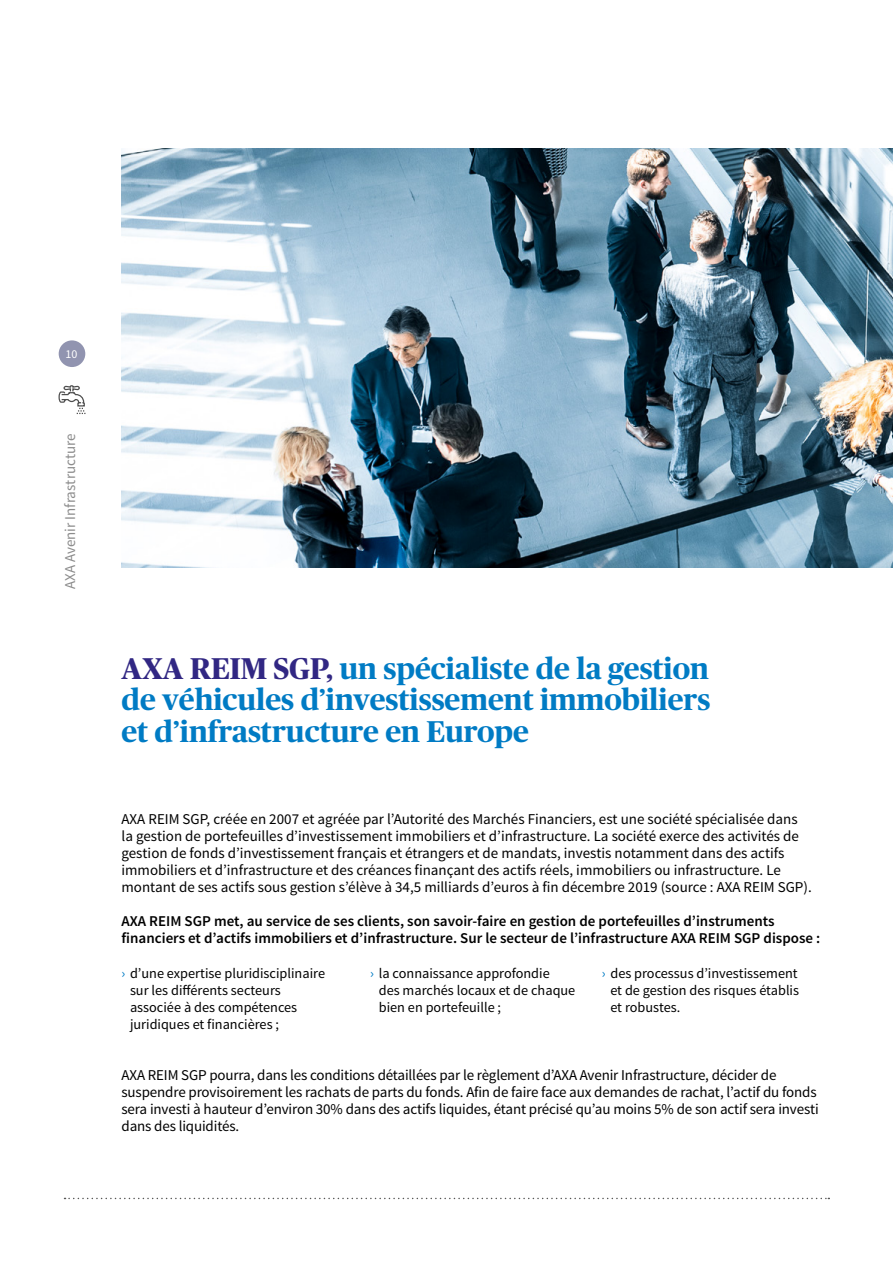
<style>
.page{position:relative;width:893px;height:1263px;background:#fff}
.page>*{position:absolute;margin:0;border:0;box-sizing:border-box;transform-origin:0 0}
.t1{font:700 30px/31.5px "Publico Headline";color:#007bc4;text-align:justify}
.t2{font:15px/17.1px "Source Sans Pro";letter-spacing:-.005em;color:#000}
.t3{font:600 15px/17.1px "Source Sans Pro";color:#000}
.t4{font:15px "Source Sans Pro";color:#8c8c8c}
.t5{font:14.25px/17.1px "Source Sans Pro";color:#000}
.t6{font:12px "Source Sans Pro";color:#fff}
.s1{color:#312783}
.s2{color:#007bc4}
</style>
<div class="page">
<svg style="left:65px;top:1198px;width:764px;height:1px"></svg>
<svg style="left:58px;top:385px;width:28px;height:29px"></svg>
<div style="left:59px;top:340px;width:26px;height:27px;background:#9194b0;border-radius:50%"></div>
<img style="left:122px;top:148px;width:771px;height:419px">
<p class="t6" style="left:65px;top:347px;width:14px">10</p>
<p class="t4" style="left:61px;top:589px;width:157px;rotate:-90deg">AXA Avenir Infrastructure</p>
<h1 class="t1" style="left:122px;top:651px;width:590px"><span class="s1">AXA REIM SGP,</span> un spécialiste de la gestion de véhicules d’investissement immobiliers et d’infrastructure en Europe</h1>
<p class="t2" style="left:122px;top:810px;width:692px">AXA REIM SGP, créée en 2007 et agréée par l’Autorité des Marchés Financiers, est une société spécialisée dans la gestion de portefeuilles d’investissement immobiliers et d’infrastructure. La société exerce des activités de gestion de fonds d’investissement français et étrangers et de mandats, investis notamment dans des actifs immobiliers et d’infrastructure et des créances finançant des actifs réels, immobiliers ou infrastructure. Le montant de ses actifs sous gestion s’élève à 34,5 milliards d’euros à fin décembre 2019 (source : AXA REIM SGP).</p>
<p class="t3" style="left:122px;top:913px;width:700px">AXA REIM SGP met, au service de ses clients, son savoir-faire en gestion de portefeuilles d’instruments financiers et d’actifs immobiliers et d’infrastructure. Sur le secteur de l’infrastructure AXA REIM SGP dispose :</p>
<p class="t5" style="left:130px;top:964px;width:197px;text-indent:-9px"><span class="s2">›</span> d’une expertise pluridisciplinaire sur les différents secteurs associée à des compétences juridiques et financières ;</p>
<p class="t5" style="left:379px;top:964px;width:198px;text-indent:-9px"><span class="s2">›</span> la connaissance approfondie<br>des marchés locaux et de chaque bien en portefeuille ;</p>
<p class="t5" style="left:610px;top:964px;width:190px;text-align:justify;text-indent:-9px"><span class="s2">›</span> des processus d’investissement et de gestion des risques établis et robustes.</p>
<p class="t2" style="left:122px;top:1067px;width:699px">AXA REIM SGP pourra, dans les conditions détaillées par le règlement d’AXA Avenir Infrastructure, décider de suspendre provisoirement les rachats de parts du fonds. Afin de faire face aux demandes de rachat, l’actif du fonds sera investi à hauteur d’environ 30% dans des actifs liquides, étant précisé qu’au moins 5% de son actif sera investi dans des liquidités.</p>
</div>
